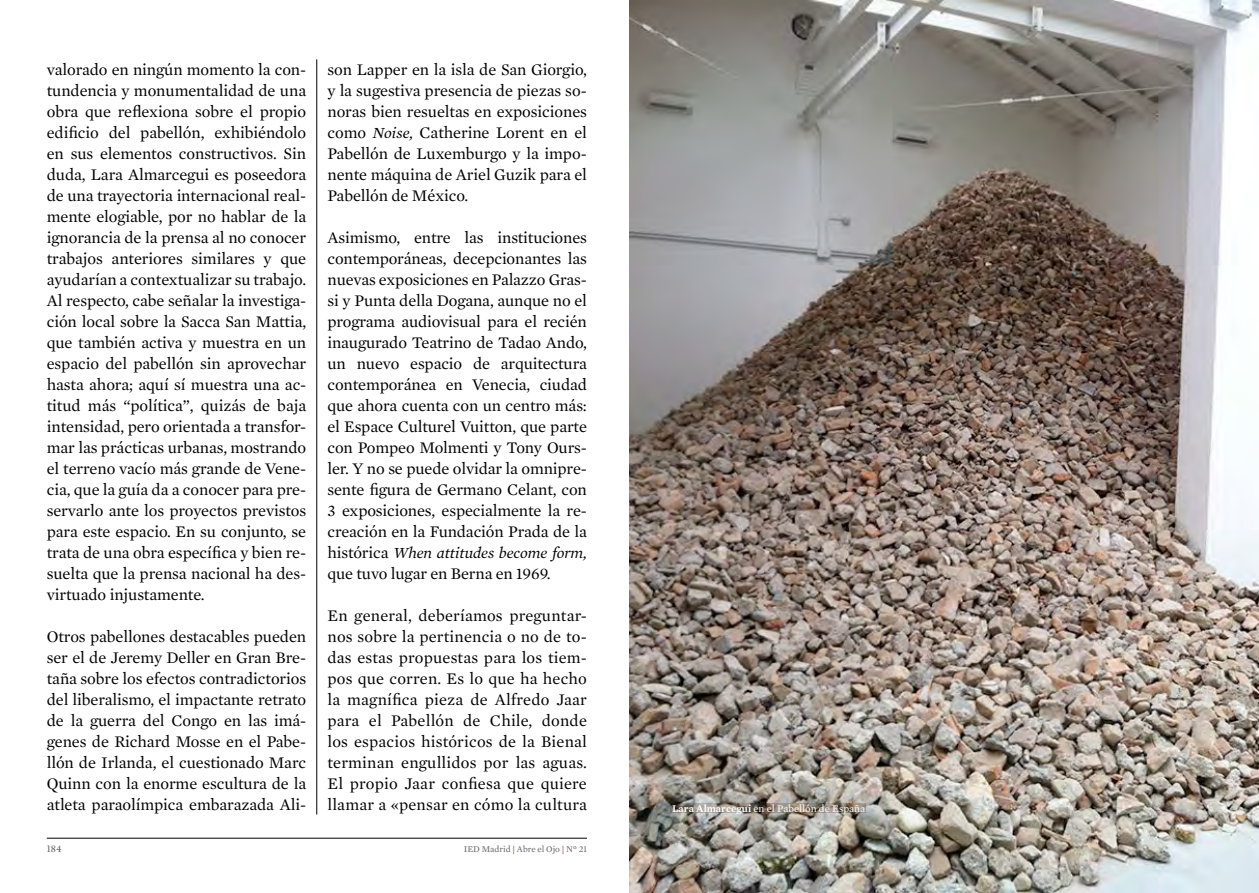
<style>
.page{position:relative;width:1259px;height:893px;background:#fff}
.page>*{position:absolute;margin:0;border:0;box-sizing:border-box;transform-origin:0 0}
.t1{font:16.5px/21px "Mercury Text G1 Roman";letter-spacing:-.005em;color:#000;text-align:justify}
.t2{font:italic 15.75px "Mercury Text G1";letter-spacing:-.01em;color:#000}
.t3{font:10.5px "Mercury Text G1 Roman";color:#fff}
.t4{font:10.5px "Mercury Display Roman";color:#636466}
.t5{font:9px "Mercury Text G1 Roman";color:#636466}
.s1{font-family:"Mercury Text G1";font-style:italic;font-size:15.75px}
.s2{font-family:"Mercury Text G1 Roman";font-style:normal;font-size:16.5px}
.s3{color:#690000}
.s4{font-family:"Mercury Text G1";font-weight:600}
</style>
<div class="page">
<hr style="left:47px;top:838px;width:540px;height:1px;background:#000">
<img style="left:629px;top:0;width:629px;height:893px">
<svg style="left:670px;top:804px;width:196px;height:9px"></svg>
<hr style="left:316px;top:59px;width:1px;height:755px;background:#000">
<p class="t1" style="left:47px;top:59px;width:261px">valorado en ningún momento la con&shy;tundencia y monumentalidad de una obra que reflexiona sobre el propio edificio del pabellón, exhibiéndolo en sus elementos constructivos. Sin duda, Lara Almarcegui es poseedora de una trayectoria internacional real&shy;mente elogiable, por no hablar de la ignorancia de la prensa al no conocer trabajos anteriores similares y que ayudarían a contextualizar su trabajo.<br>Al respecto, cabe señalar la investiga&shy;ción local sobre la Sacca San Mattia, que también activa y muestra en un espacio del pabellón sin aprovechar hasta ahora; aquí sí muestra una ac&shy;titud más “política”, quizás de baja intensidad, pero orientada a transfor&shy;mar las prácticas urbanas, mostrando el terreno vacío más grande de Vene&shy;cia, que la guía da a conocer para pre&shy;servarlo ante los proyectos previstos para este espacio. En su conjunto, se trata de una obra específica y bien re&shy;suelta que la prensa nacional ha des&shy;virtuado injustamente.</p>
<p class="t1" style="left:47px;top:626px;width:261px">Otros pabellones destacables pueden ser el de Jeremy Deller en Gran Bre&shy;taña sobre los efectos contradictorios del liberalismo, el impactante retrato de la guerra del Congo en las imá&shy;genes de Richard Mosse en el Pabe&shy;llón de Irlanda, el cuestionado Marc Quinn con la enorme escultura de la atleta paraolímpica embarazada Ali-</p>
<p class="t1" style="left:327px;top:59px;width:261px">son Lapper en la isla de San Giorgio, y la sugestiva presencia de piezas so&shy;noras bien resueltas en exposiciones como <span class="s1">Noise,</span> Catherine Lorent en el Pabellón de Luxemburgo y la impo&shy;nente máquina de Ariel Guzik para el Pabellón de México.</p>
<p class="t1" style="left:327px;top:227px;width:261px">Asimismo, entre las instituciones contemporáneas, decepcionantes las nuevas exposiciones en Palazzo Gras&shy;si y Punta della Dogana, aunque no el programa audiovisual para el recién inaugurado Teatrino de Tadao Ando, un nuevo espacio de arquitectura contemporánea en Venecia, ciudad que ahora cuenta con un centro más: el Espace Culturel Vuitton, que parte con Pompeo Molmenti y Tony Ours&shy;ler. Y no se puede olvidar la omnipre&shy;sente figura de Germano Celant, con 3 exposiciones, especialmente la re&shy;creación en la Fundación Prada de la</p>
<p class="t2" style="left:327px;top:543px;width:261px"><span class="s2">histórica</span> When attitudes become form,</p>
<p class="t1" style="left:327px;top:563px;width:225px">que tuvo lugar en Berna en 1969.</p>
<p class="t1" style="left:327px;top:605px;width:261px">En general, deberíamos preguntar&shy;nos sobre la pertinencia o no de to&shy;das estas propuestas para los tiem&shy;pos que corren. Es lo que ha hecho la magnífica pieza de Alfredo Jaar para el Pabellón de Chile, donde los espacios históricos de la Bienal terminan engullidos por las aguas.<br>El propio Jaar confiesa que quiere llamar a «pensar en cómo la cultura</p>
<p class="t4" style="left:47px;top:843px;width:16px">184</p>
<p class="t5" style="left:464px;top:844px;width:125px">IED Madrid <span class="s3">|</span> Abre el Ojo <span class="s3">|</span> Nº 21</p>
<p class="t3" style="left:672px;top:802px;width:195px"><span class="s4">Lara Almarcegui</span> en el Pabellón de España</p>
</div>
